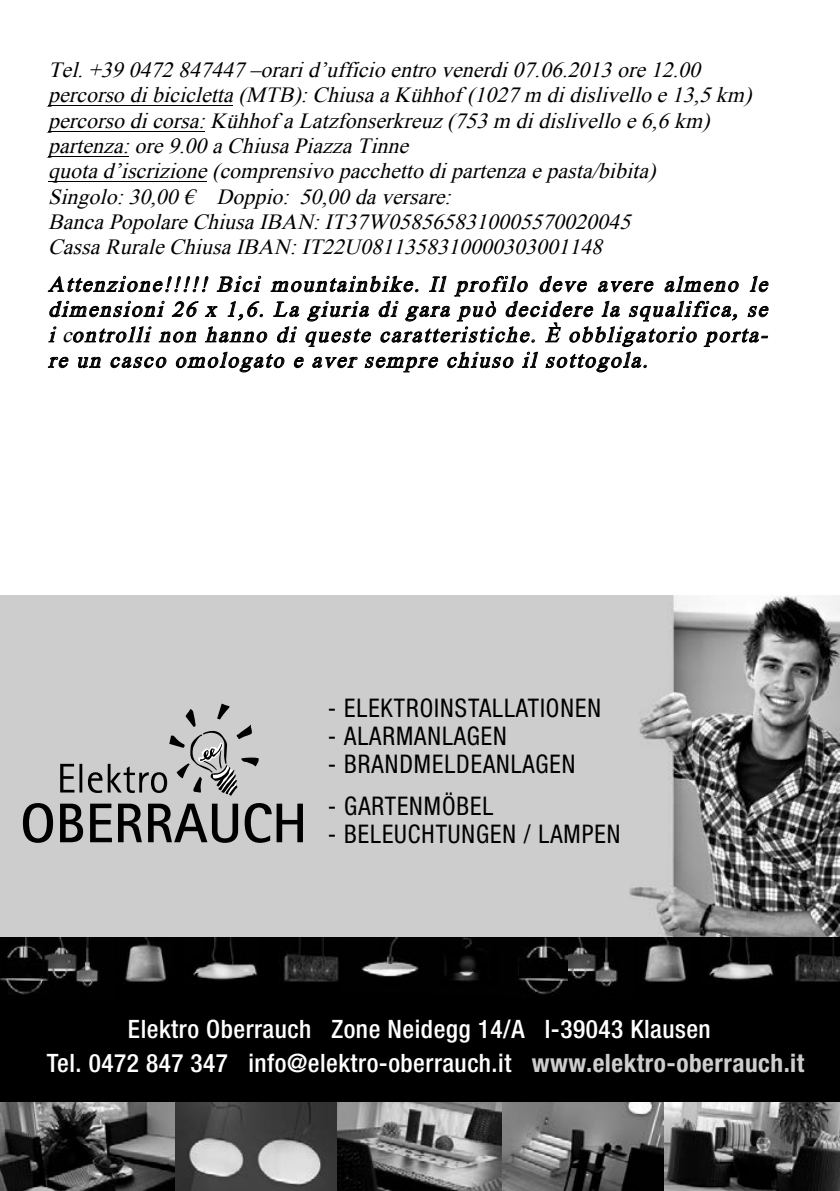
<style>
.page{position:relative;width:840px;height:1191px;background:#fff}
.page>*{position:absolute;margin:0;border:0;box-sizing:border-box;transform-origin:0 0}
.t1{font:condensed 25.6px "Helvetica Neue";letter-spacing:.04em;color:#000;scale:.95 1}
.t2{font:500 condensed 25.4px "Helvetica Neue";letter-spacing:.02em;color:#fff}
.t3{font:italic 21.6px/25.4px "Times New Roman";letter-spacing:.05em;color:#000}
.s1{font-weight:700;color:#cdcdcd}
</style>
<div class="page">
<hr style="left:48px;top:106px;width:184px;height:1px;background:#000">
<hr style="left:48px;top:131px;width:157px;height:1px;background:#000">
<hr style="left:48px;top:156px;width:81px;height:1px;background:#000">
<hr style="left:48px;top:181px;width:159px;height:1px;background:#000">
<svg style="left:48px;top:276px;width:720px;height:96px"></svg>
<div style="left:0;top:595px;width:675px;height:368px;background:#cdcdcd"></div>
<img style="left:629px;top:595px;width:210px;height:342px">
<img style="left:839px;top:595px;width:1px;height:342px">
<svg style="left:23px;top:803px;width:280px;height:40px"></svg>
<svg style="left:60px;top:703px;width:199px;height:92px"></svg>
<div style="left:0;top:937px;width:839px;height:254px;background:#000"></div>
<img style="left:444px;top:937px;width:34px;height:44px">
<img style="left:125px;top:937px;width:41px;height:45px">
<img style="left:193px;top:937px;width:65px;height:44px">
<img style="left:283px;top:937px;width:56px;height:45px">
<img style="left:361px;top:937px;width:58px;height:40px">
<img style="left:0;top:937px;width:99px;height:58px">
<img style="left:644px;top:937px;width:42px;height:45px">
<img style="left:709px;top:937px;width:65px;height:44px">
<img style="left:794px;top:937px;width:45px;height:45px">
<img style="left:518px;top:937px;width:100px;height:58px">
<img style="left:0;top:1102px;width:839px;height:89px">
<p class="t3" style="left:48px;top:57px;width:710px">Tel.+39 0472 847447 –orarid’ufficio entro venerdi07.06.2013 ore12.00<br>p ercorso dibicicletta (MTB):ChiusaaKühhof (1027 m didislivello e13,5 km) p ercorso dicorsa: Kühhof aLatzfonserkreuz(753 m didislivello e6,6 km)<br>p artenza: ore9.00 aChiusaPiazzaTinne<br>quotad’iscrizione (comprensivo p acchetto dip artenzaep asta/bibita)<br>Singolo:30,00 € Dopp io: 50,00 daversare:<br>BancaPop olareChiusaIBAN:IT37W0585658310005570020045<br>CassaRuraleChiusaIBAN:IT22U0811358310000303001148</p>
<p class="t3" style="left:48px;top:271px;width:726px;text-align:justify">Attenzione!!!!! Bici mountainbike. Il profilo deve avere almeno le dimensioni 26 x 1,6. La giuria di gara può decidere la squalifica, se i controlli non hanno di queste caratteristiche. È obbligatorio p orta&shy;re un casco omologato e aver sempre chiuso il sottogola.</p>
<p class="t1" style="left:327px;top:693px;width:289px">- ELEKTROINSTALLATIONEN</p>
<p class="t1" style="left:327px;top:721px;width:189px">- ALARMANLAGEN</p>
<p class="t1" style="left:327px;top:749px;width:262px">- BRANDMELDEANLAGEN</p>
<p class="t1" style="left:327px;top:791px;width:176px">- GARTENMÖBEL</p>
<p class="t1" style="left:327px;top:819px;width:309px">- BELEUCHTUNGEN / LAMPEN</p>
<p class="t2" style="left:128px;top:1013px;width:584px">Elektro Oberrauch Zone Neidegg 14/A I-39043 Klausen</p>
<p class="t2" style="left:47px;top:1048px;width:758px">Tel. 0472 847 347 info@elektro-oberrauch.it <span class="s1">www.elektro-oberrauch.it</span></p>
</div>
